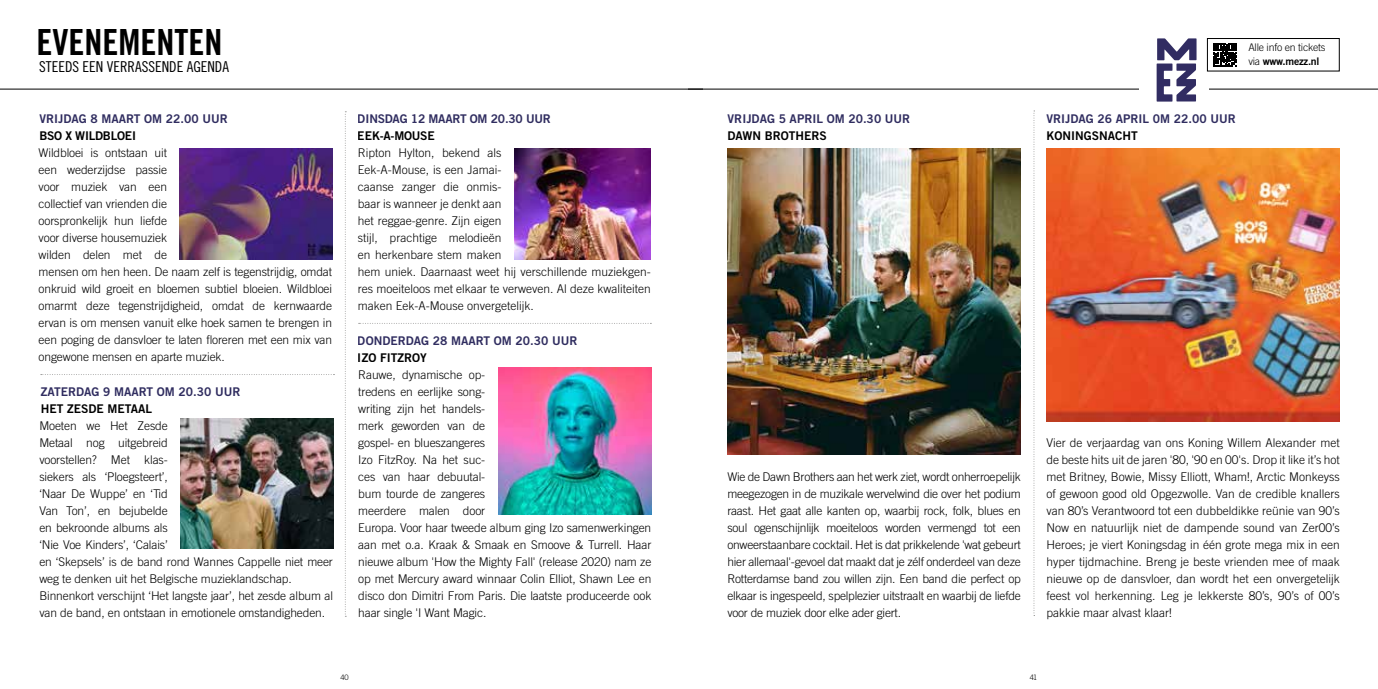
<style>
.page{position:relative;width:1378px;height:689px;background:#fff}
.page>*{position:absolute;margin:0;border:0;box-sizing:border-box;transform-origin:0 0}
.t1{font:36px "Trade Gothic LT Std Bd Cn 20";color:#000}
.t2{font:15px "Trade Gothic LT Std Cn 18";color:#000}
.t3{font:300 12px/17px "Trade Gothic LT Std";letter-spacing:-.01em;color:#000}
.t4{font:12px "Trade Gothic LT Std Bd 2";color:#302d60}
.t5{font:12px "Trade Gothic LT Std Bd 2";color:#000}
.t6{font:12px "Trade Gothic LT Std Bd 2";letter-spacing:-.02em;color:#000}
.t7{font:12px "Trade Gothic LT Std Bd 2";letter-spacing:-.02em;color:#302d60}
.t8{font:300 10.5px "Trade Gothic LT Std";letter-spacing:-.02em;color:#000}
.t9{font:10.5px "Trade Gothic LT Std Bd 2";letter-spacing:-.02em;color:#000}
.t10{font:300 7.5px "Trade Gothic LT Std";color:#000}
.s1{font-family:"Trade Gothic LT Std";font-weight:300}
</style>
<div class="page">
<hr style="left:688px;top:89px;width:690px;height:1px;background:#000">
<svg style="left:1033px;top:111px;width:2px;height:505px"></svg>
<img style="left:727px;top:149px;width:294px;height:305px">
<img style="left:1046px;top:149px;width:293px;height:273px">
<svg style="left:1213px;top:43px;width:23px;height:23px"></svg>
<div style="left:1207px;top:38px;width:132px;height:33px;border:1px solid #000"></div>
<div style="left:1140px;top:82px;width:69px;height:15px;background:#fff"></div>
<svg style="left:1156px;top:38px;width:40px;height:64px"></svg>
<hr style="left:0;top:89px;width:702px;height:1px;background:#000">
<svg style="left:345px;top:111px;width:1px;height:506px"></svg>
<svg style="left:359px;top:323px;width:292px;height:1px"></svg>
<svg style="left:41px;top:374px;width:293px;height:1px"></svg>
<img style="left:498px;top:367px;width:153px;height:147px">
<img style="left:181px;top:419px;width:153px;height:130px">
<img style="left:514px;top:149px;width:137px;height:110px">
<img style="left:180px;top:149px;width:152px;height:110px">
<h1 class="t1" style="left:37px;top:21px;width:187px">EVENEMENTEN</h1>
<p class="t2" style="left:39px;top:58px;width:191px">STEEDS EEN VERRASSENDE AGENDA</p>
<p class="t4" style="left:39px;top:112px;width:190px">VRIJDAG 8 MAART OM 22.00 UUR</p>
<p class="t6" style="left:39px;top:129px;width:98px">BSO X WILDBLOEI</p>
<p class="t7" style="left:358px;top:112px;width:195px">DINSDAG 12 MAART OM 20.30 UUR</p>
<p class="t6" style="left:358px;top:129px;width:78px">EEK-A-MOUSE</p>
<p class="t3" style="left:39px;top:144px;width:295px">Wildbloei is ontstaan uit<br>een wederzijdse passie<br>voor muziek van een<br>collectief van vrienden die<br>oorspronkelijk hun liefde<br>voor diverse housemuziek<br>wilden delen met de<br>mensen om hen heen. De naam zelf is tegenstrijdig, omdat onkruid wild groeit en bloemen subtiel bloeien. Wildbloei omarmt deze tegenstrijdigheid, omdat de kernwaarde ervan is om mensen vanuit elke hoek samen te brengen in een poging de dansvloer te laten floreren met een mix van ongewone mensen en aparte muziek.</p>
<p class="t3" style="left:358px;top:144px;width:294px">Ripton Hylton, bekend als<br>Eek-A-Mouse, is een Jamai-<br>caanse zanger die onmis-<br>baar is wanneer je denkt aan<br>het reggae-genre. Zijn eigen<br>stijl, prachtige melodieën<br>en herkenbare stem maken<br>hem uniek. Daarnaast weet hij verschillende muziekgen&shy;res moeiteloos met elkaar te verweven. Al deze kwaliteiten maken Eek-A-Mouse onvergetelijk.</p>
<p class="t4" style="left:358px;top:333px;width:221px">DONDERDAG 28 MAART OM 20.30 UUR</p>
<p class="t5" style="left:358px;top:350px;width:71px">IZO FITZROY</p>
<p class="t3" style="left:358px;top:366px;width:295px">Rauwe, dynamische op-<br>tredens en eerlijke song-<br>writing zijn het handels-<br>merk geworden van de<br>gospel- en blueszangeres<br>Izo FitzRoy. Na het suc-<br>ces van haar debuutal-<br>bum tourde de zangeres<br>meerdere malen door<br>Europa. Voor haar tweede album ging Izo samenwerkingen aan met o.a. Kraak &amp; Smaak en Smoove &amp; Turrell. Haar nieuwe album 'How the Mighty Fall' (release 2020) nam ze op met Mercury award winnaar Colin Elliot, Shawn Lee en disco don Dimitri From Paris. Die laatste produceerde ook haar single 'I Want Magic.</p>
<p class="t4" style="left:41px;top:384px;width:201px">ZATERDAG 9 MAART OM 20.30 UUR</p>
<p class="t5" style="left:41px;top:401px;width:113px">HET ZESDE METAAL</p>
<p class="t3" style="left:39px;top:417px;width:295px">Moeten we Het Zesde<br>Metaal nog uitgebreid<br>voorstellen? Met klas-<br>siekers als ‘Ploegsteert’,<br>‘Naar De Wuppe’ en ‘Tid<br>Van Ton’, en bejubelde<br>en bekroonde albums als<br>‘Nie Voe Kinders’, ‘Calais’<br>en ‘Skepsels’ is de band rond Wannes Cappelle niet meer weg te denken uit het Belgische muzieklandschap.<br>Binnenkort verschijnt ‘Het langste jaar’, het zesde album al van de band, en ontstaan in emotionele omstandigheden.</p>
<p class="t4" style="left:727px;top:112px;width:184px">VRIJDAG 5 APRIL OM 20.30 UUR</p>
<p class="t5" style="left:727px;top:129px;width:101px">DAWN BROTHERS</p>
<p class="t8" style="left:1248px;top:41px;width:79px">Alle info en tickets</p>
<p class="t9" style="left:1248px;top:55px;width:73px"><span class="s1">via</span> www.mezz.nl</p>
<p class="t4" style="left:1046px;top:112px;width:191px">VRIJDAG 26 APRIL 0M 22.00 UUR</p>
<p class="t5" style="left:1046px;top:129px;width:93px">KONINGSNACHT</p>
<p class="t3" style="left:727px;top:468px;width:295px;text-align:justify">Wie de Dawn Brothers aan het werk ziet, wordt onherroepelijk meegezogen in de muzikale wervelwind die over het podium raast. Het gaat alle kanten op, waarbij rock, folk, blues en soul ogenschijnlijk moeiteloos worden vermengd tot een onweerstaanbare cocktail. Het is dat prikkelende 'wat gebeurt hier allemaal'-gevoel dat maakt dat je zélf onderdeel van deze Rotterdamse band zou willen zijn. Een band die perfect op elkaar is ingespeeld, spelplezier uitstraalt en waarbij de liefde voor de muziek door elke ader giert.</p>
<p class="t3" style="left:1046px;top:434px;width:295px;text-align:justify">Vier de verjaardag van ons Koning Willem Alexander met de beste hits uit de jaren '80, '90 en 00's. Drop it like it’s hot met Britney, Bowie, Missy Elliott, Wham!, Arctic Monkeyss of gewoon good old Opgezwolle. Van de credible knallers van 80’s Verantwoord tot een dubbeldikke reünie van 90’s Now en natuurlijk niet de dampende sound van Zer00’s Heroes; je viert Koningsdag in één grote mega mix in een hyper tijdmachine. Breng je beste vrienden mee of maak nieuwe op de dansvloer, dan wordt het een onvergetelijk feest vol herkenning. Leg je lekkerste 80’s, 90’s of 00’s pakkie maar alvast klaar!</p>
<p class="t10" style="left:340px;top:672px;width:10px">40</p>
<p class="t10" style="left:1029px;top:672px;width:9px">41</p>
</div>
